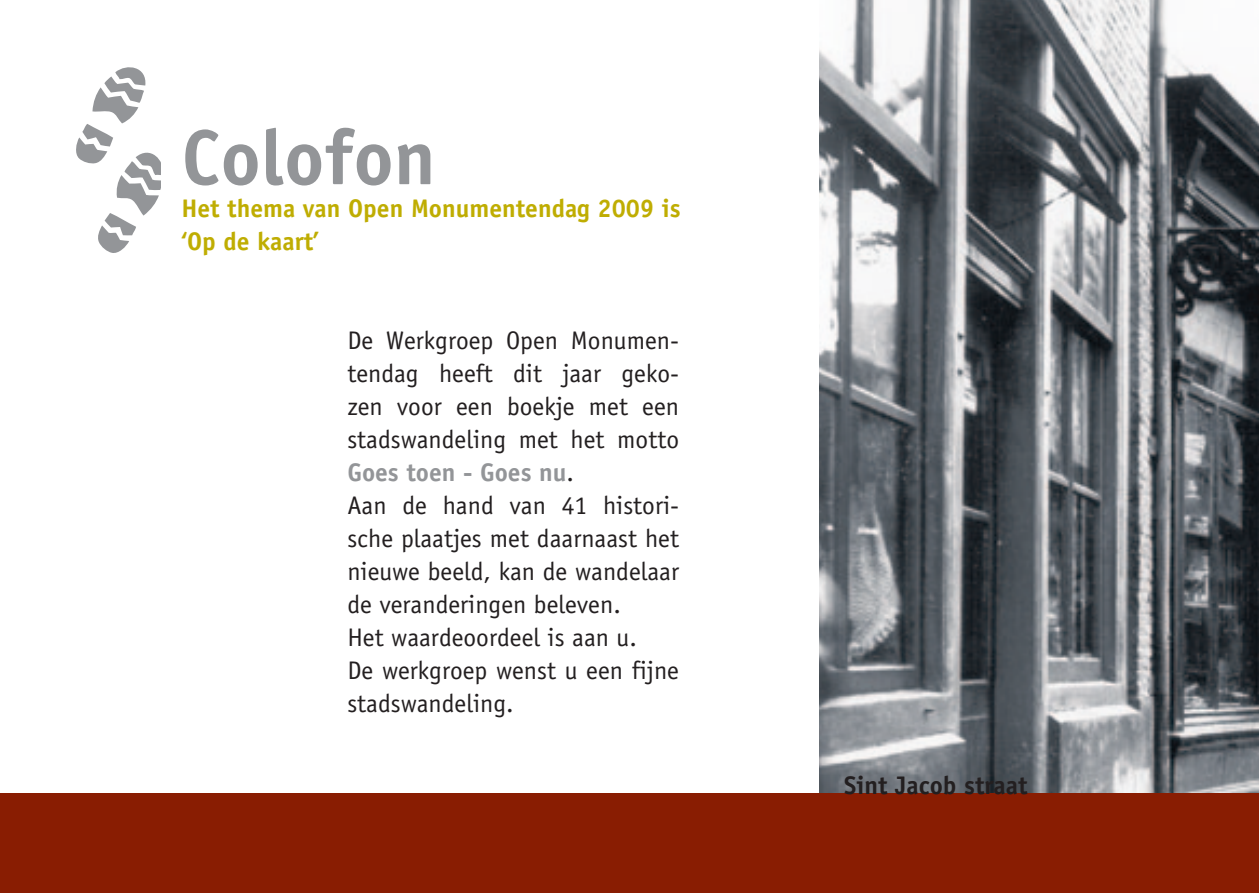
<style>
.page{position:relative;width:1259px;height:893px;background:#fff}
.page>*{position:absolute;margin:0;border:0;box-sizing:border-box;transform-origin:0 0}
.t1{font:700 78px "Officina Sans LT";color:#939598}
.t2{font:25.5px/33px "Officina Sans LT";color:#231f20}
.t3{font:700 25.5px/33px "Officina Sans LT";color:#bfad02}
.t4{font:700 25.5px "Officina Sans LT";color:#231f20}
.s1{font-weight:700;color:#939598}
</style>
<div class="page">
<img style="left:819px;top:0;width:440px;height:794px">
<div style="left:0;top:794px;width:1259px;height:99px;background:#891d02"></div>
<svg style="left:76px;top:67px;width:85px;height:186px"></svg>
<h1 class="t1" style="left:181px;top:109px;width:256px">Colofon</h1>
<p class="t3" style="left:181px;top:192px;width:501px">Het thema van Open Monumentendag 2009 is ‘Op de kaart’</p>
<p class="t2" style="left:347px;top:324px;width:333px">De Werkgroep Open Monumen&shy;tendag heeft dit jaar geko&shy;zen voor een boekje met een stadswandeling met het motto<br><span class="s1">Goes toen - Goes nu</span>.<br>Aan de hand van 41 histori&shy;sche plaatjes met daarnaast het nieuwe beeld, kan de wandelaar de veranderingen beleven.<br>Het waardeoordeel is aan u.<br>De werkgroep wenst u een fijne stadswandeling.</p>
<p class="t4" style="left:844px;top:770px;width:185px">Sint Jacob straat</p>
</div>
